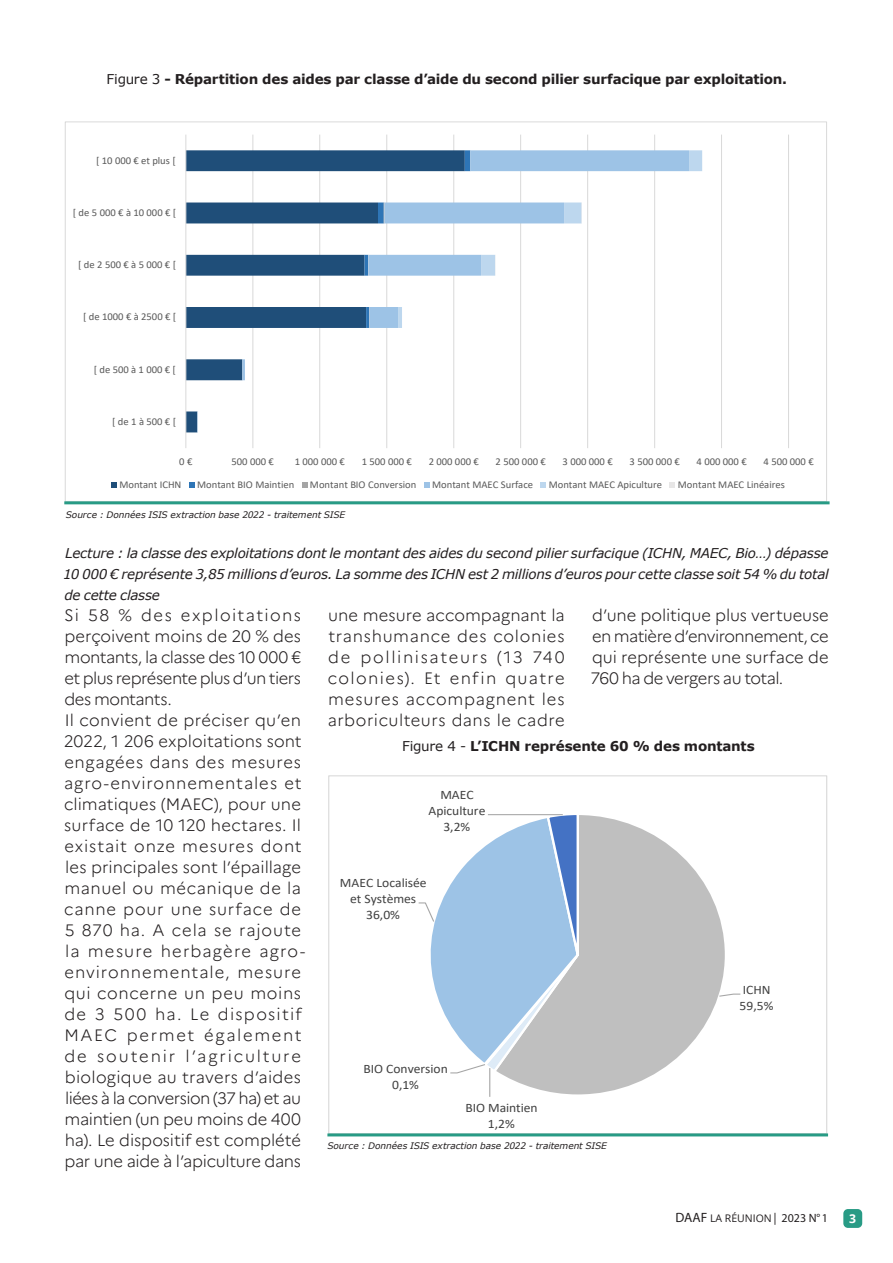
<style>
.page{position:relative;width:893px;height:1263px;background:#fff}
.page>*{position:absolute;margin:0;border:0;box-sizing:border-box;transform-origin:0 0}
.Texte{font:300 16.5px/21px "Marianne";letter-spacing:.02em;color:#231f20;text-align:justify}
.Texte-2{font:italic 13.5px/21px "Verdana";letter-spacing:-.02em;color:#231f20;text-align:justify}
.Titre_graphique{font:700 13.5px "Verdana";letter-spacing:-.015em;color:#231f20}
.t1{font:12.9px/15.8px "Calibri";color:#404040;text-align:center;scale:1.05 1}
.t2{font:700 12.15px "Open Sans";color:#fff}
.t3{font:10.5px "Open Sans";color:#231f20}
.t4{font:10.35px "Calibri";color:#595959}
.source{font:italic 9px "Verdana";letter-spacing:-.005em;color:#231f20}
.s1{font-weight:400}
.s2{font-family:"Myriad Pro";font-size:13.5px}
.s3{font-size:12px}
.s4{font-family:"Myriad Pro";font-size:12px}
</style>
<div class="page">
<div style="left:843px;top:1209px;width:19px;height:19px;background:#289b85;border-radius:5px"></div>
<hr style="left:252px;top:135px;width:1px;height:313px;background:#d9d9d9">
<hr style="left:319px;top:135px;width:1px;height:313px;background:#d9d9d9">
<hr style="left:386px;top:135px;width:1px;height:313px;background:#d9d9d9">
<hr style="left:453px;top:135px;width:1px;height:313px;background:#d9d9d9">
<hr style="left:520px;top:135px;width:1px;height:313px;background:#d9d9d9">
<hr style="left:587px;top:135px;width:1px;height:313px;background:#d9d9d9">
<hr style="left:654px;top:135px;width:1px;height:313px;background:#d9d9d9">
<hr style="left:721px;top:135px;width:1px;height:313px;background:#d9d9d9">
<hr style="left:788px;top:135px;width:1px;height:313px;background:#d9d9d9">
<svg style="left:186px;top:150px;width:11px;height:282px"></svg>
<svg style="left:197px;top:150px;width:258px;height:282px"></svg>
<svg style="left:398px;top:150px;width:304px;height:178px"></svg>
<svg style="left:197px;top:411px;width:2px;height:21px"></svg>
<svg style="left:495px;top:255px;width:1px;height:21px"></svg>
<svg style="left:582px;top:202px;width:1px;height:21px"></svg>
<hr style="left:185px;top:135px;width:1px;height:313px;background:#d9d9d9">
<svg style="left:111px;top:482px;width:6px;height:6px"></svg>
<svg style="left:189px;top:482px;width:6px;height:6px"></svg>
<svg style="left:302px;top:482px;width:5px;height:6px"></svg>
<svg style="left:424px;top:482px;width:6px;height:6px"></svg>
<svg style="left:540px;top:482px;width:6px;height:6px"></svg>
<svg style="left:669px;top:482px;width:6px;height:6px"></svg>
<svg style="left:614px;top:819px;width:111px;height:271px;fill:#bfbfbf"></svg>
<svg style="left:718px;top:993px;width:23px;height:4px"></svg>
<svg style="left:418px;top:815px;width:196px;height:282px"></svg>
<hr style="left:488px;top:814px;width:75px;height:1px;background:#a6a6a6">
<hr style="left:64px;top:501px;width:766px;height:3px;background:#289b85">
<hr style="left:327px;top:1133px;width:501px;height:3px;background:#289b85">
<p class="Titre_graphique" style="left:107px;top:70px;width:682px"><span class="s1">Figure 3</span> - Répartition des aides par classe d’aide du second pilier surfacique par exploitation.</p>
<p class="t4" style="left:96px;top:153px;width:81px">[ 10 000 € et plus [</p>
<p class="t4" style="left:73px;top:205px;width:105px">[ de 5 000 € à 10 000 € [</p>
<p class="t4" style="left:78px;top:258px;width:99px">[ de 2 500 € à 5 000 € [</p>
<p class="t4" style="left:83px;top:310px;width:95px">[ de 1000 € à 2500 € [</p>
<p class="t4" style="left:94px;top:362px;width:83px">[ de 500 à 1 000 € [</p>
<p class="t4" style="left:112px;top:414px;width:65px">[ de 1 à 500 € [</p>
<p class="t4" style="left:179px;top:454px;width:15px">0 €</p>
<p class="t4" style="left:232px;top:454px;width:44px">500 000 €</p>
<p class="t4" style="left:295px;top:454px;width:52px">1 000 000 €</p>
<p class="t4" style="left:362px;top:454px;width:52px">1 500 000 €</p>
<p class="t4" style="left:429px;top:454px;width:52px">2 000 000 €</p>
<p class="t4" style="left:496px;top:454px;width:52px">2 500 000 €</p>
<p class="t4" style="left:563px;top:454px;width:52px">3 000 000 €</p>
<p class="t4" style="left:630px;top:454px;width:52px">3 500 000 €</p>
<p class="t4" style="left:697px;top:454px;width:52px">4 000 000 €</p>
<p class="t4" style="left:763px;top:454px;width:52px">4 500 000 €</p>
<p class="t4" style="left:119px;top:477px;width:64px">Montant ICHN</p>
<p class="t4" style="left:197px;top:477px;width:99px">Montant BIO Maintien</p>
<p class="t4" style="left:310px;top:477px;width:108px">Montant BIO Conversion</p>
<p class="t4" style="left:432px;top:477px;width:102px">Montant MAEC Surface</p>
<p class="t4" style="left:549px;top:477px;width:115px">Montant MAEC Apiculture</p>
<p class="t4" style="left:678px;top:477px;width:109px">Montant MAEC Linéaires</p>
<p class="source" style="left:66px;top:508px;width:281px">Source : Données ISIS extraction base 2022 - traitement SISE</p>
<p class="Texte-2" style="left:63px;top:542px;width:767px">Lecture : la classe des exploitations dont le montant des aides du second pilier surfacique (ICHN, MAEC, Bio…) dépasse 10 000 € représente 3,85 millions d’euros. La somme des ICHN est 2 millions d’euros pour cette classe soit 54 % du total de cette classe</p>
<p class="Texte" style="left:64px;top:605px;width:239px">Si 58 % des exploitations perçoivent moins de 20 % des montants, la classe des 10 000 € et plus représente plus d’un tiers des montants.</p>
<p class="Texte" style="left:64px;top:710px;width:243px;text-align:left">Il convient de préciser qu’en<br>2022, 1 206 exploitations sont engagées dans des mesures agro-environnementales et climatiques (MAEC), pour une surface de 10 120 hectares. Il existait onze mesures dont les principales sont l’épaillage manuel ou mécanique de la canne pour une surface de<br>5 870 ha. A cela se rajoute la mesure herbagère agro&shy;environnementale, mesure qui concerne un peu moins de 3 500 ha. Le dispositif<br>MAEC permet également de soutenir l’agriculture biologique au travers d’aides liées à la conversion (37 ha) et au maintien (un peu moins de 400 ha). Le dispositif est complété par une aide à l’apiculture dans</p>
<p class="Texte" style="left:328px;top:605px;width:239px">une mesure accompagnant la transhumance des colonies de pollinisateurs (13 740 colonies). Et enfin quatre mesures accompagnent les arboriculteurs dans le cadre</p>
<p class="Texte" style="left:590px;top:605px;width:240px">d’une politique plus vertueuse en matière d’environnement, ce qui représente une surface de 760 ha de vergers au total.</p>
<p class="Titre_graphique" style="left:402px;top:737px;width:354px"><span class="s1">Figure 4 -</span> L’ICHN représente 60 % des montants</p>
<p class="t1" style="left:429px;top:786px;width:56px">MAEC<br>Apiculture<br>3,2%</p>
<p class="t1" style="left:340px;top:875px;width:84px">MAEC Localisée et Systèmes<br>36,0%</p>
<p class="t1" style="left:363px;top:1060px;width:82px">BIO Conversion<br>0,1%</p>
<p class="t1" style="left:465px;top:1100px;width:70px">BIO Maintien<br>1,2%</p>
<p class="source" style="left:327px;top:1139px;width:281px">Source : Données ISIS extraction base 2022 - traitement SISE</p>
<p class="t1" style="left:740px;top:982px;width:34px;text-align:left">ICHN<br>59,5%</p>
<p class="t3" style="left:675px;top:1211px;width:154px"><span class="s2">DAAF</span> LA RÉUNION<span class="s3">|</span> <span class="s4">2023 N°1</span></p>
<p class="t2" style="left:849px;top:1210px;width:8px">3</p>
</div>
